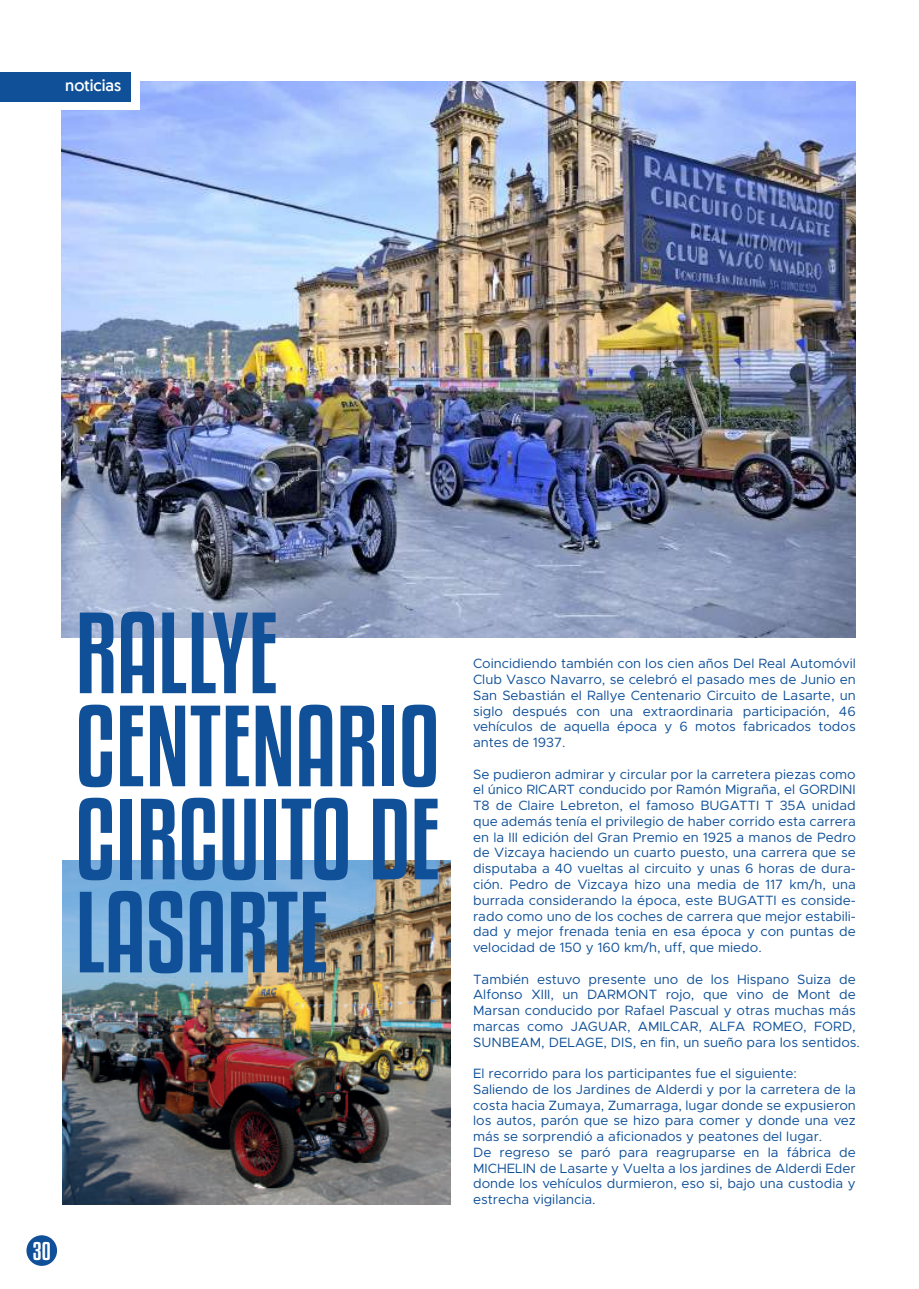
<style>
.page{position:relative;width:919px;height:1289px;background:#fff}
.page>*{position:absolute;margin:0;border:0;box-sizing:border-box;transform-origin:0 0}
.t1{font:102px/93px "Kenyan Coffee Rg";color:#0f5098}
.t2{font:22.5px "Kenyan Coffee Rg";color:#fff}
.t3{font:16.5px "Geomanist";color:#fff}
.t4{font:13.5px/15.8px "Metropolis";color:#0f5098;text-align:justify}
</style>
<div class="page">
<div style="left:26px;top:1235px;width:31px;height:30px;background:#0f5098;border-radius:50%"></div>
<img style="left:62px;top:81px;width:793px;height:557px">
<div style="left:0;top:60px;width:140px;height:50px;background:#fff"></div>
<div style="left:1px;top:72px;width:130px;height:29px;background:#0f5098"></div>
<img style="left:62px;top:860px;width:388px;height:344px">
<p class="t3" style="left:65px;top:75px;width:57px">noticias</p>
<h1 class="t1" style="left:75px;top:602px;width:366px">RALLYE<br>CENTENARIO<br>CIRCUITO DE<br>LASARTE</h1>
<h2 class="t2" style="left:33px;top:1235px;width:19px">30</h2>
<p class="t4" style="left:473px;top:655px;width:384px">Coincidiendo también con los cien años Del Real Automóvil Club Vasco Navarro, se celebró el pasado mes de Junio en San Sebastián el Rallye Centenario Circuito de Lasarte, un siglo después con una extraordinaria participación, 46 vehículos de aquella época y 6 motos fabricados todos antes de 1937.</p>
<p class="t4" style="left:473px;top:766px;width:384px">Se pudieron admirar y circular por la carretera piezas como el único RICART conducido por Ramón Migraña, el GORDINI T8 de Claire Lebreton, el famoso BUGATTI T 35A unidad que además tenía el privilegio de haber corrido esta carrera en la III edición del Gran Premio en 1925 a manos de Pedro de Vizcaya haciendo un cuarto puesto, una carrera que se disputaba a 40 vueltas al circuito y unas 6 horas de dura&shy;ción. Pedro de Vizcaya hizo una media de 117 km/h, una burrada considerando la época, este BUGATTI es conside&shy;rado como uno de los coches de carrera que mejor estabili&shy;dad y mejor frenada tenia en esa época y con puntas de velocidad de 150 y 160 km/h, uff, que miedo.</p>
<p class="t4" style="left:473px;top:971px;width:388px;text-align:left">También estuvo presente uno de los Hispano Suiza de Alfonso XIII, un DARMONT rojo, que vino de Mont de Marsan conducido por Rafael Pascual y otras muchas más marcas como JAGUAR, AMILCAR, ALFA ROMEO, FORD, SUNBEAM, DELAGE, DIS, en fin, un sueño para los sentidos.</p>
<p class="t4" style="left:473px;top:1065px;width:384px;text-align:left">El recorrido para los participantes fue el siguiente:<br>Saliendo de los Jardines de Alderdi y por la carretera de la costa hacia Zumaya, Zumarraga, lugar donde se expusieron los autos, parón que se hizo para comer y donde una vez más se sorprendió a aficionados y peatones del lugar.<br>De regreso se paró para reagruparse en la fábrica de MICHELIN de Lasarte y Vuelta a los jardines de Alderdi Eder donde los vehículos durmieron, eso si, bajo una custodia y estrecha vigilancia.</p>
</div>
